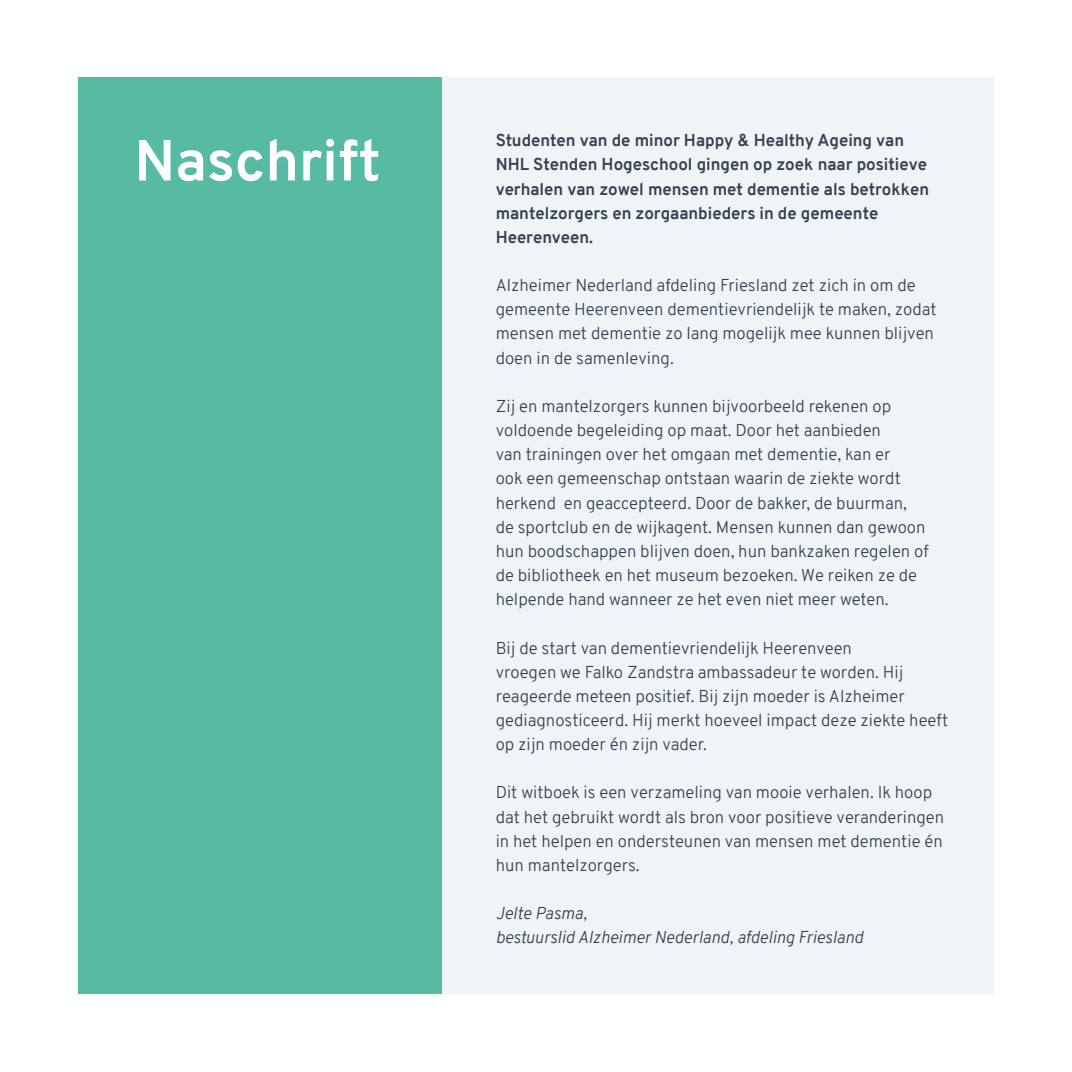
<style>
.page{position:relative;width:1072px;height:1072px;background:#fff}
.page>*{position:absolute;margin:0;border:0;box-sizing:border-box;transform-origin:0 0}
.t1{font:700 57.75px "Overpass";color:#fff}
.t2{font:300 16.8px/24.2px "Overpass";color:#344054}
.t3{font:700 16.8px/24.2px "Overpass";color:#344054}
.t4{font:italic 300 16.8px/24.2px "Overpass";color:#344054}
</style>
<div class="page">
<div style="left:441px;top:78px;width:553px;height:916px;background:#f1f4f6"></div>
<div style="left:78px;top:78px;width:363px;height:916px;background:#57baa2"></div>
<h1 class="t1" style="left:134px;top:119px;width:248px">Naschrift</h1>
<p class="t3" style="left:495px;top:128px;width:435px">Studenten van de minor Happy &amp; Healthy Ageing van NHL Stenden Hogeschool gingen op zoek naar positieve verhalen van zowel mensen met dementie als betrokken mantelzorgers en zorgaanbieders in de gemeente Heerenveen.</p>
<p class="t2" style="left:495px;top:273px;width:442px">Alzheimer Nederland afdeling Friesland zet zich in om de gemeente Heerenveen dementievriendelijk te maken, zodat mensen met dementie zo lang mogelijk mee kunnen blijven doen in de samenleving.</p>
<p class="t2" style="left:495px;top:394px;width:435px">Zij en mantelzorgers kunnen bijvoorbeeld rekenen op voldoende begeleiding op maat. Door het aanbieden<br>van trainingen over het omgaan met dementie, kan er<br>ook een gemeenschap ontstaan waarin de ziekte wordt herkend en geaccepteerd. Door de bakker, de buurman, de sportclub en de wijkagent. Mensen kunnen dan gewoon hun boodschappen blijven doen, hun bankzaken regelen of de bibliotheek en het museum bezoeken. We reiken ze de helpende hand wanneer ze het even niet meer weten.</p>
<p class="t2" style="left:495px;top:635px;width:454px">Bij de start van dementievriendelijk Heerenveen<br>vroegen we Falko Zandstra ambassadeur te worden. Hij reageerde meteen positief. Bij zijn moeder is Alzheimer gediagnosticeerd. Hij merkt hoeveel impact deze ziekte heeft op zijn moeder én zijn vader.</p>
<p class="t2" style="left:495px;top:780px;width:450px">Dit witboek is een verzameling van mooie verhalen. Ik hoop dat het gebruikt wordt als bron voor positieve veranderingen in het helpen en ondersteunen van mensen met dementie én hun mantelzorgers.</p>
<p class="t4" style="left:495px;top:901px;width:369px">Jelte Pasma,<br>bestuurslid Alzheimer Nederland, afdeling Friesland</p>
</div>
